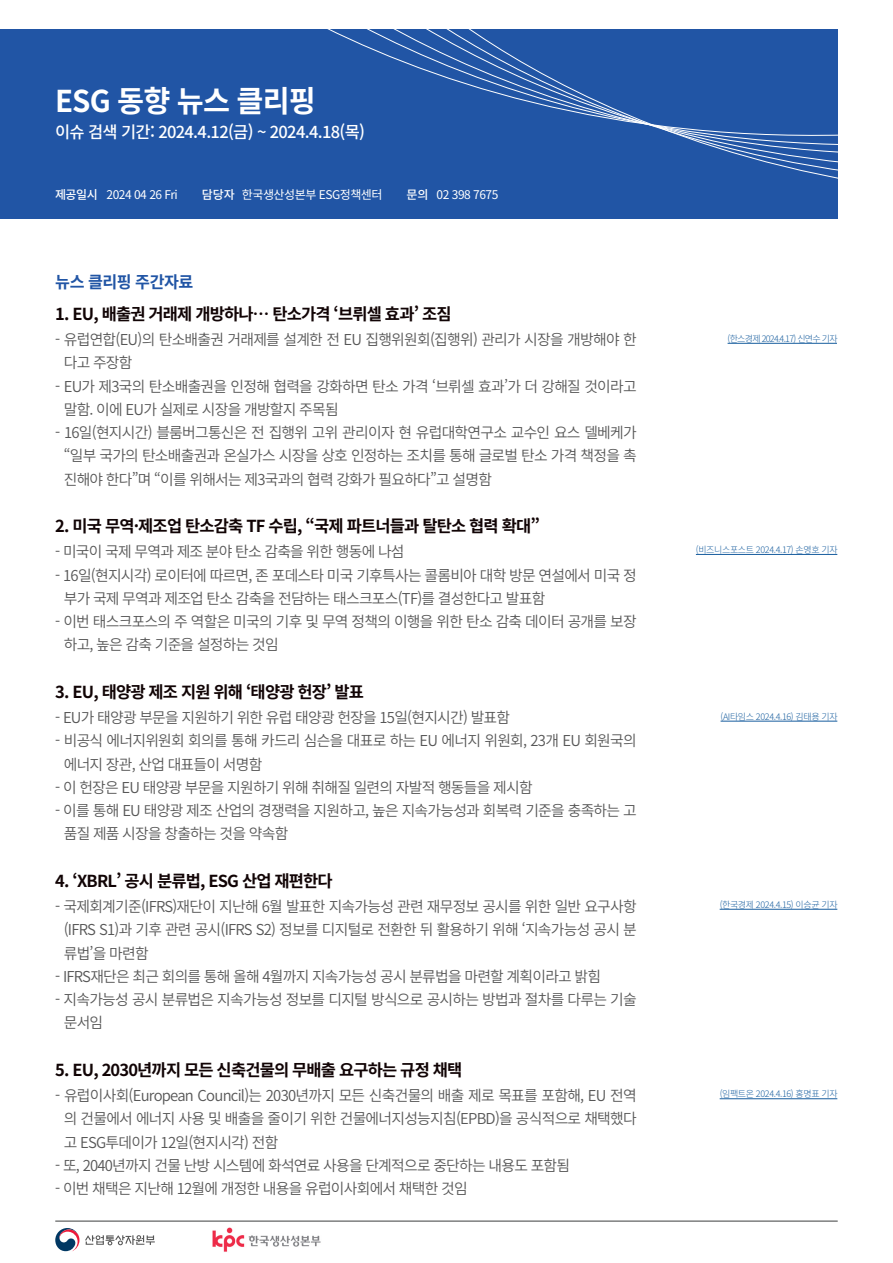
<style>
.page{position:relative;width:893px;height:1263px;background:#fff}
.page>*{position:absolute;margin:0;border:0;box-sizing:border-box;transform-origin:0 0}
.t1{font:700 30px "Source Han Sans K";letter-spacing:-.03em;color:#fff}
.t2{font:700 16.5px "Source Han Sans K";letter-spacing:-.05em;color:#110405}
.t3{font:500 16.5px "Source Han Sans K";letter-spacing:-.04em;color:#fff}
.t4{font:700 16.5px "Source Han Sans K";letter-spacing:-.03em;color:#2155a5}
.t5{font:15px/23.2px "Source Han Sans K";letter-spacing:-.05em;color:#575757}
.t6{font:12px "Source Han Sans K";letter-spacing:-.04em;color:#fff}
.t7{font:500 12px "Source Han Sans K";letter-spacing:-.025em;color:#fff}
.t8{font:300 9px "Source Han Sans K";letter-spacing:-.04em;color:#175d9e}
.t9{font:300 9px "Source Han Sans K";letter-spacing:-.08em;color:#175d9e}
</style>
<div class="page">
<div style="left:0;top:29px;width:838px;height:189px;background:#2155a5"></div>
<svg style="left:408px;top:29px;width:430px;height:190px"></svg>
<hr style="left:55px;top:1221px;width:783px;height:1px;background:#030505">
<img style="left:212px;top:1227px;width:109px;height:25px">
<hr style="left:728px;top:343px;width:109px;height:1px;background:#175d9e">
<hr style="left:696px;top:554px;width:141px;height:1px;background:#175d9e">
<hr style="left:721px;top:721px;width:116px;height:1px;background:#175d9e">
<hr style="left:720px;top:909px;width:117px;height:1px;background:#175d9e">
<hr style="left:720px;top:1098px;width:117px;height:1px;background:#175d9e">
<svg style="left:55px;top:1228px;width:24px;height:23px"></svg>
<svg style="left:85px;top:1235px;width:70px;height:10px"></svg>
<p class="t1" style="left:55px;top:84px;width:262px">ESG 동향 뉴스 클리핑</p>
<p class="t3" style="left:55px;top:123px;width:312px">이슈 검색 기간: 2024.4.12(금) ~ 2024.4.18(목)</p>
<p class="t7" style="left:55px;top:188px;width:44px">제공일시</p>
<p class="t6" style="left:106px;top:188px;width:73px">2024 04 26 Fri</p>
<p class="t7" style="left:202px;top:188px;width:34px">담당자</p>
<p class="t6" style="left:242px;top:188px;width:142px">한국생산성본부 ESG정책센터</p>
<p class="t7" style="left:407px;top:188px;width:24px">문의</p>
<p class="t6" style="left:437px;top:188px;width:63px">02 398 7675</p>
<p class="t4" style="left:55px;top:272px;width:140px">뉴스 클리핑 주간자료</p>
<p class="t2" style="left:55px;top:305px;width:398px">1. EU, 배출권 거래제 개방하나… 탄소가격 ‘브뤼셀 효과’ 조짐</p>
<p class="t5" style="left:64px;top:328px;width:574px;text-indent:-9px">- 유럽연합(EU)의 탄소배출권 거래제를 설계한 전 EU 집행위원회(집행위) 관리가 시장을 개방해야 한 다고 주장함</p>
<p class="t5" style="left:64px;top:375px;width:574px;text-indent:-9px">- EU가 제3국의 탄소배출권을 인정해 협력을 강화하면 탄소 가격 ‘브뤼셀 효과’가 더 강해질 것이라고 말함. 이에 EU가 실제로 시장을 개방할지 주목됨</p>
<p class="t5" style="left:64px;top:421px;width:574px;text-align:justify;text-indent:-9px">- 16일(현지시간) 블룸버그통신은 전 집행위 고위 관리이자 현 유럽대학연구소 교수인 요스 델베케가 “일부 국가의 탄소배출권과 온실가스 시장을 상호 인정하는 조치를 통해 글로벌 탄소 가격 책정을 촉 진해야 한다”며 “이를 위해서는 제3국과의 협력 강화가 필요하다”고 설명함</p>
<p class="t2" style="left:55px;top:517px;width:486px">2. 미국 무역·제조업 탄소감축 TF 수립, “국제 파트너들과 탈탄소 협력 확대”</p>
<p class="t5" style="left:55px;top:540px;width:351px">- 미국이 국제 무역과 제조 분야 탄소 감축을 위한 행동에 나섬</p>
<p class="t5" style="left:64px;top:564px;width:574px;text-indent:-9px">- 16일(현지시각) 로이터에 따르면, 존 포데스타 미국 기후특사는 콜롬비아 대학 방문 연설에서 미국 정 부가 국제 무역과 제조업 탄소 감축을 전담하는 태스크포스(TF)를 결성한다고 발표함</p>
<p class="t5" style="left:64px;top:610px;width:574px;text-indent:-9px">- 이번 태스크포스의 주 역할은 미국의 기후 및 무역 정책의 이행을 위한 탄소 감축 데이터 공개를 보장 하고, 높은 감축 기준을 설정하는 것임</p>
<p class="t2" style="left:55px;top:683px;width:310px">3. EU, 태양광 제조 지원 위해 ‘태양광 헌장’ 발표</p>
<p class="t5" style="left:55px;top:706px;width:456px">- EU가 태양광 부문을 지원하기 위한 유럽 태양광 헌장을 15일(현지시간) 발표함</p>
<p class="t5" style="left:64px;top:729px;width:574px;text-indent:-9px">- 비공식 에너지위원회 회의를 통해 카드리 심슨을 대표로 하는 EU 에너지 위원회, 23개 EU 회원국의 에너지 장관, 산업 대표들이 서명함</p>
<p class="t5" style="left:55px;top:776px;width:479px">- 이 헌장은 EU 태양광 부문을 지원하기 위해 취해질 일련의 자발적 행동들을 제시함</p>
<p class="t5" style="left:64px;top:799px;width:574px;text-indent:-9px">- 이를 통해 EU 태양광 제조 산업의 경쟁력을 지원하고, 높은 지속가능성과 회복력 기준을 충족하는 고 품질 제품 시장을 창출하는 것을 약속함</p>
<p class="t2" style="left:55px;top:872px;width:279px">4. ‘XBRL’ 공시 분류법, ESG 산업 재편한다</p>
<p class="t5" style="left:64px;top:895px;width:574px;text-align:justify;text-indent:-9px">- 국제회계기준(IFRS)재단이 지난해 6월 발표한 지속가능성 관련 재무정보 공시를 위한 일반 요구사항 (IFRS S1)과 기후 관련 공시(IFRS S2) 정보를 디지털로 전환한 뒤 활용하기 위해 ‘지속가능성 공시 분 류법’을 마련함</p>
<p class="t5" style="left:55px;top:965px;width:547px">- IFRS재단은 최근 회의를 통해 올해 4월까지 지속가능성 공시 분류법을 마련할 계획이라고 밝힘</p>
<p class="t5" style="left:64px;top:988px;width:574px;text-indent:-9px">- 지속가능성 공시 분류법은 지속가능성 정보를 디지털 방식으로 공시하는 방법과 절차를 다루는 기술 문서임</p>
<p class="t2" style="left:55px;top:1061px;width:409px">5. EU, 2030년까지 모든 신축건물의 무배출 요구하는 규정 채택</p>
<p class="t5" style="left:64px;top:1084px;width:574px;text-align:justify;text-indent:-9px">- 유럽이사회(European Council)는 2030년까지 모든 신축건물의 배출 제로 목표를 포함해, EU 전역 의 건물에서 에너지 사용 및 배출을 줄이기 위한 건물에너지성능지침(EPBD)을 공식적으로 채택했다 고 ESG투데이가 12일(현지시각) 전함</p>
<p class="t5" style="left:55px;top:1154px;width:516px">- 또, 2040년까지 건물 난방 시스템에 화석연료 사용을 단계적으로 중단하는 내용도 포함됨</p>
<p class="t5" style="left:55px;top:1177px;width:414px">- 이번 채택은 지난해 12월에 개정한 내용을 유럽이사회에서 채택한 것임</p>
<p class="t9" style="left:728px;top:334px;width:112px">(한스경제 2024.4.17) 신연수 기자</p>
<p class="t8" style="left:696px;top:545px;width:143px">(비즈니스포스트 2024.4.17) 손영호 기자</p>
<p class="t8" style="left:721px;top:711px;width:119px">(AI타임스 2024.4.16) 김태용 기자</p>
<p class="t8" style="left:720px;top:899px;width:120px">(한국경제 2024.4.15) 이승균 기자</p>
<p class="t8" style="left:720px;top:1089px;width:120px">(임팩트온 2024.4.16) 홍명표 기자</p>
</div>
